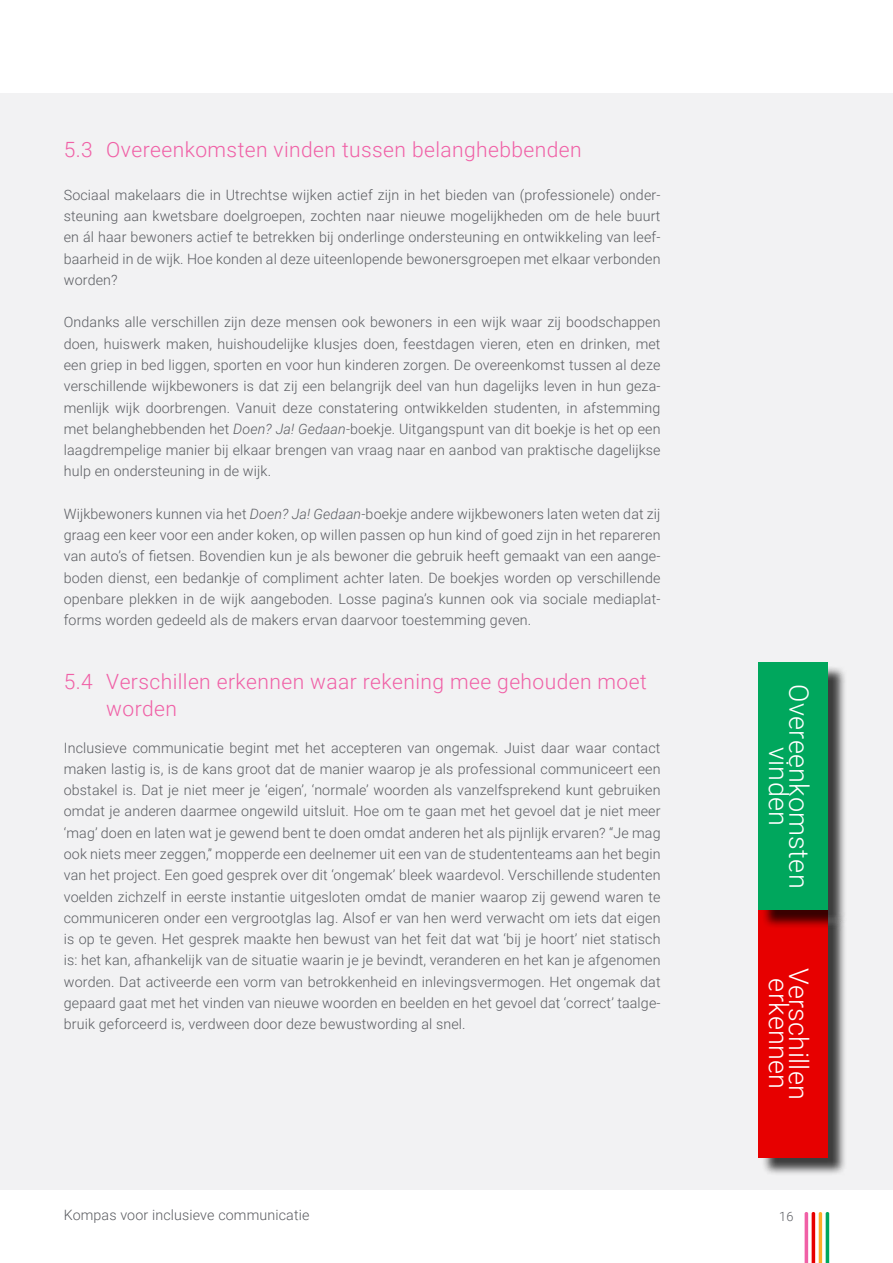
<style>
.page{position:relative;width:893px;height:1263px;background:#fff}
.page>*{position:absolute;margin:0;border:0;box-sizing:border-box;transform-origin:0 0}
.t1{font:300 27px/20.2px "Roboto";letter-spacing:.01em;color:#fff;text-align:center}
.t2{font:300 21px/27px "Roboto";letter-spacing:.02em;color:#f060a6}
.t3{font:300 14.25px/21.3px "Roboto";letter-spacing:.01em;color:#5a5c61;text-align:justify}
.t4{font:300 12.75px "Roboto";color:#5a5c61}
.s1{font-style:italic}
</style>
<div class="page">
<div style="left:0;top:93px;width:893px;height:1097px;background:#f2f2f3"></div>
<svg style="left:805px;top:1212px;width:24px;height:51px"></svg>
<div style="left:761px;top:912px;width:86px;height:264px;background:#000;opacity:.75"></div>
<div style="left:759px;top:910px;width:69px;height:247px;background:#e70000"></div>
<div style="left:761px;top:665px;width:86px;height:264px;background:#000;opacity:.75"></div>
<div style="left:759px;top:663px;width:69px;height:247px;background:#00a75d"></div>
<h2 class="t2" style="left:64px;top:136px;width:519px">5.3 Overeenkomsten vinden tussen belanghebbenden</h2>
<p class="t3" style="left:64px;top:184px;width:598px">Sociaal makelaars die in Utrechtse wijken actief zijn in het bieden van (professionele) onder&shy;steuning aan kwetsbare doelgroepen, zochten naar nieuwe mogelijkheden om de hele buurt en ál haar bewoners actief te betrekken bij onderlinge ondersteuning en ontwikkeling van leef&shy;baarheid in de wijk. Hoe konden al deze uiteenlopende bewonersgroepen met elkaar verbonden worden?</p>
<p class="t3" style="left:64px;top:311px;width:598px">Ondanks alle verschillen zijn deze mensen ook bewoners in een wijk waar zij boodschappen doen, huiswerk maken, huishoudelijke klusjes doen, feestdagen vieren, eten en drinken, met een griep in bed liggen, sporten en voor hun kinderen zorgen. De overeenkomst tussen al deze verschillende wijkbewoners is dat zij een belangrijk deel van hun dagelijks leven in hun geza&shy;menlijk wijk doorbrengen. Vanuit deze constatering ontwikkelden studenten, in afstemming met belanghebbenden het <span class="s1">Doen? Ja! Gedaan</span>-boekje. Uitgangspunt van dit boekje is het op een laagdrempelige manier bij elkaar brengen van vraag naar en aanbod van praktische dagelijkse hulp en ondersteuning in de wijk.</p>
<p class="t3" style="left:64px;top:503px;width:598px">Wijkbewoners kunnen via het <span class="s1">Doen? Ja! Gedaan</span>-boekje andere wijkbewoners laten weten dat zij graag een keer voor een ander koken, op willen passen op hun kind of goed zijn in het repareren van auto’s of fietsen. Bovendien kun je als bewoner die gebruik heeft gemaakt van een aange&shy;boden dienst, een bedankje of compliment achter laten. De boekjes worden op verschillende openbare plekken in de wijk aangeboden. Losse pagina’s kunnen ook via sociale mediaplat&shy;forms worden gedeeld als de makers ervan daarvoor toestemming geven.</p>
<h2 class="t2" style="left:106px;top:667px;width:542px;text-indent:-43px">5.4 Verschillen erkennen waar rekening mee gehouden moet worden</h2>
<p class="t3" style="left:64px;top:736px;width:598px">Inclusieve communicatie begint met het accepteren van ongemak. Juist daar waar contact maken lastig is, is de kans groot dat de manier waarop je als professional communiceert een obstakel is. Dat je niet meer je ‘eigen’, ‘normale’ woorden als vanzelfsprekend kunt gebruiken omdat je anderen daarmee ongewild uitsluit. Hoe om te gaan met het gevoel dat je niet meer ‘mag’ doen en laten wat je gewend bent te doen omdat anderen het als pijnlijk ervaren? “Je mag ook niets meer zeggen,” mopperde een deelnemer uit een van de studententeams aan het begin van het project. Een goed gesprek over dit ‘ongemak’ bleek waardevol. Verschillende studenten voelden zichzelf in eerste instantie uitgesloten omdat de manier waarop zij gewend waren te communiceren onder een vergrootglas lag. Alsof er van hen werd verwacht om iets dat eigen is op te geven. Het gesprek maakte hen bewust van het feit dat wat ‘bij je hoort’ niet statisch is: het kan, afhankelijk van de situatie waarin je je bevindt, veranderen en het kan je afgenomen worden. Dat activeerde een vorm van betrokkenheid en inlevingsvermogen. Het ongemak dat gepaard gaat met het vinden van nieuwe woorden en beelden en het gevoel dat ‘correct’ taalge&shy;bruik geforceerd is, verdween door deze bewustwording al snel.</p>
<h1 class="t1" style="left:810px;top:684px;width:205px;rotate:90deg">Overeenkomsten vinden</h1>
<h1 class="t1" style="left:810px;top:968px;width:133px;rotate:90deg">Verschillen erkennen</h1>
<p class="t3" style="left:64px;top:1204px;width:247px">Kompas voor inclusieve communicatie</p>
<p class="t4" style="left:779px;top:1207px;width:16px">16</p>
</div>
